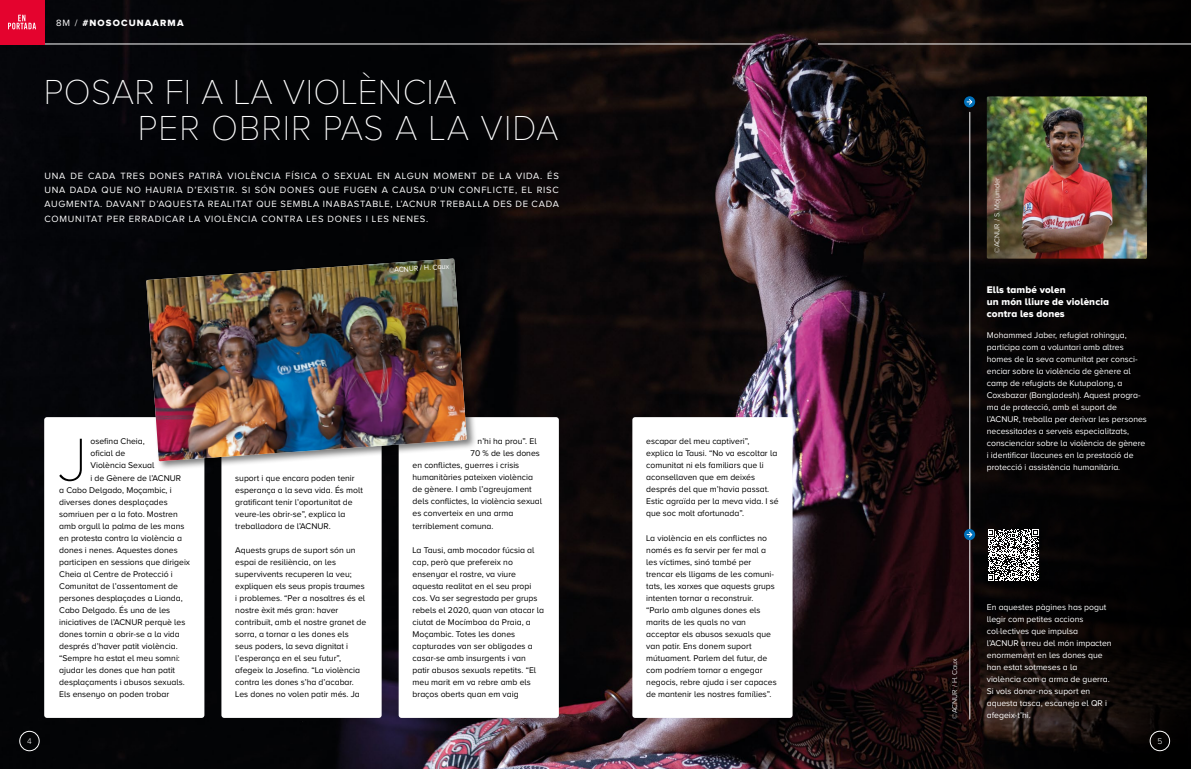
<style>
.page{position:relative;width:1191px;height:769px;background:#fff}
.page>*{position:absolute;margin:0;border:0;box-sizing:border-box;transform-origin:0 0}
.t1{font:100 62.6px "Proxima Nova A";color:#000}
.t2{font:100 36px/36.8px "Proxima Nova A";letter-spacing:.01em;color:#fff}
.t3{font:10px/12px "Proxima Nova A Extrabld";letter-spacing:.01em;color:#fff}
.t4{font:9.4px/14.3px "Proxima Nova A";letter-spacing:.08em;color:#fff;text-align:justify}
.t5{font:9.4px "Proxima Nova A Extrabld";letter-spacing:.12em;color:#fff}
.t6{font:8.6px/12px "Proxima Nova A";color:#000}
.t7{font:8.6px/12px "Proxima Nova A";color:#fff}
.t8{font:300 8.5px "Proxima Nova";color:#fff}
.t9{font:7.5px "Proxima Nova A";color:#fff;scale:.96 1}
.s1{font-family:"Proxima Nova A"}
</style>
<div class="page">
<img style="left:0;top:0;width:918px;height:768px">
<svg style="left:918px;top:0;width:273px;height:768px;fill:#050304"></svg>
<hr style="left:44px;top:44px;width:711px;height:1px;background:#fff">
<svg style="left:11px;top:42px;width:578px;height:91px;fill:#040407"></svg>
<div style="left:44px;top:417px;width:160px;height:300px;background:#fff;border-radius:3px"></div>
<div style="left:221px;top:417px;width:161px;height:300px;background:#fff;border-radius:3px"></div>
<div style="left:399px;top:417px;width:160px;height:300px;background:#fff;border-radius:3px"></div>
<div style="left:632px;top:417px;width:160px;height:300px;background:#fff;border-radius:3px"></div>
<div style="left:20px;top:730px;width:19px;height:20px;border:1px solid #fff;border-radius:50%"></div>
<div style="left:1130px;top:711px;width:58px;height:57px;background:#000"></div>
<div style="left:1150px;top:730px;width:19px;height:20px;border:1px solid #fff;border-radius:50%"></div>
<div style="left:8px;top:133px;width:586px;height:128px;background:#000"></div>
<svg style="left:963px;top:580px;width:168px;height:162px;fill:#0e0706"></svg>
<img style="left:986px;top:96px;width:161px;height:162px">
<hr style="left:969px;top:112px;width:1px;height:606px;background:#fff">
<svg style="left:964px;top:96px;width:11px;height:11px"></svg>
<svg style="left:967px;top:99px;width:5px;height:6px"></svg>
<svg style="left:964px;top:528px;width:11px;height:12px"></svg>
<svg style="left:967px;top:531px;width:5px;height:6px"></svg>
<div style="left:144px;top:256px;width:332px;height:215px;background:#000;opacity:.51"></div>
<img style="left:146px;top:258px;width:321px;height:203px">
<hr style="left:818px;top:44px;width:373px;height:1px;background:#fff">
<div style="left:0;top:0;width:44px;height:44px;background:#e4032e"></div>
<svg style="left:8px;top:15px;width:28px;height:14px"></svg>
<svg style="left:987px;top:529px;width:52px;height:51px"></svg>
<p class="t5" style="left:56px;top:18px;width:129px"><span class="s1">8M /</span> #NOSOCUNAARMA</p>
<h2 class="t2" style="left:138px;top:73px;width:422px;text-indent:-94px">POSAR FI A LA VIOLÈNCIA<br>PER OBRIR PAS A LA VIDA</h2>
<p class="t4" style="left:45px;top:168px;width:516px">UNA DE CADA TRES DONES PATIRÀ VIOLÈNCIA FÍSICA O SEXUAL EN ALGUN MOMENT DE LA VIDA. ÉS UNA DADA QUE NO HAURIA D’EXISTIR. SI SÓN DONES QUE FUGEN A CAUSA D’UN CONFLICTE, EL RISC AUGMENTA. DAVANT D’AQUESTA REALITAT QUE SEMBLA INABASTABLE, L’ACNUR TREBALLA DES DE CADA COMUNITAT PER ERRADICAR LA VIOLÈNCIA CONTRA LES DONES I LES NENES.</p>
<p class="t9" style="left:388px;top:266px;width:64px;rotate:-4deg">©ACNUR / H. Caux</p>
<h1 class="t1" style="left:58px;top:425px;width:31px">J</h1>
<p class="t6" style="left:90px;top:435px;width:56px">osefina Cheia,</p>
<p class="t6" style="left:90px;top:447px;width:36px">oficial de</p>
<p class="t6" style="left:90px;top:459px;width:65px">Violència Sexual</p>
<p class="t6" style="left:90px;top:471px;width:92px">i de Gènere de l’ACNUR</p>
<p class="t6" style="left:59px;top:483px;width:114px">a Cabo Delgado, Moçambic, i</p>
<p class="t6" style="left:59px;top:495px;width:110px">diverses dones desplaçades</p>
<p class="t6" style="left:59px;top:507px;width:120px">somriuen per a la foto. Mostren</p>
<p class="t6" style="left:59px;top:519px;width:127px">amb orgull la palma de les mans</p>
<p class="t6" style="left:59px;top:531px;width:124px">en protesta contra la violència a</p>
<p class="t6" style="left:59px;top:543px;width:120px">dones i nenes. Aquestes dones</p>
<p class="t6" style="left:59px;top:555px;width:132px">participen en sessions que dirigeix</p>
<p class="t6" style="left:59px;top:567px;width:115px">Cheia al Centre de Protecció i</p>
<p class="t6" style="left:59px;top:579px;width:120px">Comunitat de l’assentament de</p>
<p class="t6" style="left:59px;top:591px;width:125px">persones desplaçades a Lianda,</p>
<p class="t6" style="left:59px;top:603px;width:112px">Cabo Delgado. És una de les</p>
<p class="t6" style="left:59px;top:615px;width:128px">iniciatives de l’ACNUR perquè les</p>
<p class="t6" style="left:59px;top:627px;width:122px">dones tornin a obrir-se a la vida</p>
<p class="t6" style="left:59px;top:639px;width:120px">després d’haver patit violència.</p>
<p class="t6" style="left:59px;top:651px;width:122px">“Sempre ha estat el meu somni:</p>
<p class="t6" style="left:59px;top:663px;width:117px">ajudar les dones que han patit</p>
<p class="t6" style="left:59px;top:675px;width:127px">desplaçaments i abusos sexuals.</p>
<p class="t6" style="left:59px;top:687px;width:112px">Els ensenyo on poden trobar</p>
<p class="t6" style="left:235px;top:471px;width:129px">suport i que encara poden tenir esperança a la seva vida. És molt gratificant tenir l’oportunitat de veure-les obrir-se”, explica la treballadora de l’ACNUR.</p>
<p class="t6" style="left:235px;top:543px;width:132px">Aquests grups de suport són un espai de resiliència, on les supervivents recuperen la veu; expliquen els seus propis traumes i problemes. “Per a nosaltres és el nostre èxit més gran: haver contribuït, amb el nostre granet de sorra, a tornar a les dones els seus poders, la seva dignitat i l’esperança en el seu futur”, afegeix la Josefina. “La violència contra les dones s’ha d’acabar.<br>Les dones no volen patir més. Ja</p>
<p class="t6" style="left:477px;top:435px;width:61px">n’hi ha prou”. El</p>
<p class="t6" style="left:470px;top:447px;width:71px">70 % de les dones</p>
<p class="t6" style="left:412px;top:459px;width:108px">en conflictes, guerres i crisis</p>
<p class="t6" style="left:412px;top:471px;width:122px">humanitàries pateixen violència</p>
<p class="t6" style="left:412px;top:483px;width:121px">de gènere. I amb l’agreujament</p>
<p class="t6" style="left:412px;top:495px;width:131px">dels conflictes, la violència sexual</p>
<p class="t6" style="left:412px;top:507px;width:102px">es converteix en una arma</p>
<p class="t6" style="left:412px;top:519px;width:82px">terriblement comuna.</p>
<p class="t6" style="left:412px;top:543px;width:133px">La Tausi, amb mocador fúcsia al cap, però que prefereix no ensenyar el rostre, va viure aquesta realitat en el seu propi cos. Va ser segrestada per grups rebels el 2020, quan van atacar la ciutat de Mocímboa da Praia, a<br>Moçambic. Totes les dones capturades van ser obligades a casar-se amb insurgents i van patir abusos sexuals repetits. “El meu marit em va rebre amb els braços oberts quan em vaig</p>
<p class="t6" style="left:646px;top:435px;width:134px">escapar del meu captiveri”, explica la Tausi. “No va escoltar la comunitat ni els familiars que li aconsellaven que em deixés després del que m’havia passat.<br>Estic agraïda per la meva vida. I sé que soc molt afortunada”.</p>
<p class="t6" style="left:646px;top:531px;width:132px">La violència en els conflictes no només es fa servir per fer mal a les víctimes, sinó també per trencar els lligams de les comuni&shy;tats, les xarxes que aquests grups intenten tornar a reconstruir. “Parlo amb algunes dones els marits de les quals no van acceptar els abusos sexuals que van patir. Ens donem suport mútuament. Parlem del futur, de com podríem tornar a engegar negocis, rebre ajuda i ser capaces de mantenir les nostres famílies”.</p>
<p class="t9" style="left:993px;top:252px;width:80px;rotate:-90deg">©ACNUR / S. Mojumder</p>
<p class="t3" style="left:986px;top:283px;width:124px">Ells també volen<br>un món lliure de violència contra les dones</p>
<p class="t7" style="left:986px;top:328px;width:162px">Mohammed Jaber, refugiat rohingya, participa com a voluntari amb altres homes de la seva comunitat per consci&shy;enciar sobre la violència de gènere al camp de refugiats de Kutupalong, a Coxsbazar (Bangladesh). Aquest progra&shy;ma de protecció, amb el suport de l’ACNUR, treballa per derivar les persones necessitades a serveis especialitzats, conscienciar sobre la violència de gènere i identificar llacunes en la prestació de protecció i assistència humanitària.</p>
<p class="t9" style="left:950px;top:718px;width:64px;rotate:-90deg">©ACNUR / H. Caux</p>
<p class="t7" style="left:986px;top:600px;width:126px">En aquestes pàgines has pogut llegir com petites accions col·lectives que impulsa l’ACNUR arreu del món impacten enormement en les dones que han estat sotmeses a la violència com a arma de guerra.<br>Si vols donar-nos suport en aquesta tasca, escaneja el QR i afegeix-t’hi.</p>
<p class="t8" style="left:27px;top:734px;width:6px">4</p>
<p class="t8" style="left:1157px;top:734px;width:6px">5</p>
</div>
